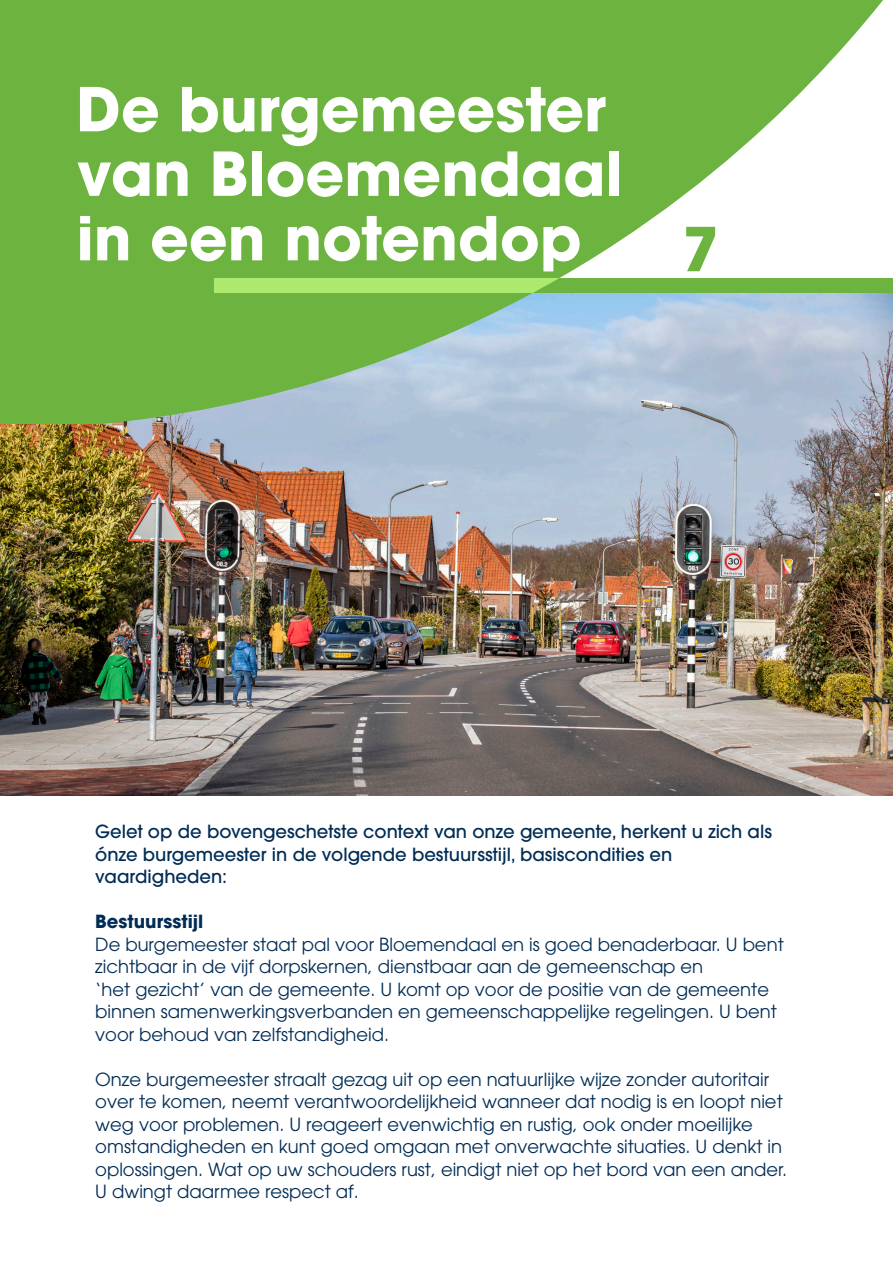
<style>
.page{position:relative;width:893px;height:1263px;background:#fff}
.page>*{position:absolute;margin:0;border:0;box-sizing:border-box;transform-origin:0 0}
.t1{font:700 60px "ITC Avant Garde Pro";color:#fff}
.t2{font:700 60px "ITC Avant Garde Pro";color:#6cb43f}
.t3{font:18px/22.5px "ITC Avant Garde Pro";color:#002c55}
.t4{font:500 18px/22.5px "ITC Avant Garde Pro";color:#002c55}
.t5{font:700 18px "ITC Avant Garde Pro";color:#002c55}
</style>
<div class="page">
<img style="left:0;top:424px;width:893px;height:371px">
<svg style="left:0;top:0;width:893px;height:424px;background:#89bf71"></svg>
<svg style="left:214px;top:279px;width:679px;height:14px;background:#8acd56"></svg>
<p class="t1" style="left:77px;top:69px;width:531px">De burgemeester</p>
<p class="t1" style="left:77px;top:134px;width:548px">van Bloemendaal</p>
<p class="t1" style="left:77px;top:198px;width:507px">in een notendop</p>
<p class="t2" style="left:682px;top:209px;width:39px">7</p>
<p class="t4" style="left:95px;top:820px;width:678px">Gelet op de bovengeschetste context van onze gemeente, herkent u zich als ónze burgemeester in de volgende bestuursstijl, basiscondities en</p>
<p class="t4" style="left:95px;top:865px;width:133px">vaardigheden:</p>
<p class="t5" style="left:95px;top:910px;width:110px">Bestuursstijl</p>
<p class="t3" style="left:95px;top:933px;width:690px">De burgemeester staat pal voor Bloemendaal en is goed benaderbaar. U bent zichtbaar in de vijf dorpskernen, dienstbaar aan de gemeenschap en</p>
<p class="t3" style="left:95px;top:978px;width:683px">‘het gezicht’ van de gemeente. U komt op voor de positie van de gemeente binnen samenwerkingsverbanden en gemeenschappelijke regelingen. U bent voor behoud van zelfstandigheid.</p>
<p class="t3" style="left:95px;top:1068px;width:693px">Onze burgemeester straalt gezag uit op een natuurlijke wijze zonder autoritair over te komen, neemt verantwoordelijkheid wanneer dat nodig is en loopt niet weg voor problemen. U reageert evenwichtig en rustig, ook onder moeilijke omstandigheden en kunt goed omgaan met onverwachte situaties. U denkt in oplossingen. Wat op uw schouders rust, eindigt niet op het bord van een ander.<br>U dwingt daarmee respect af.</p>
</div>
